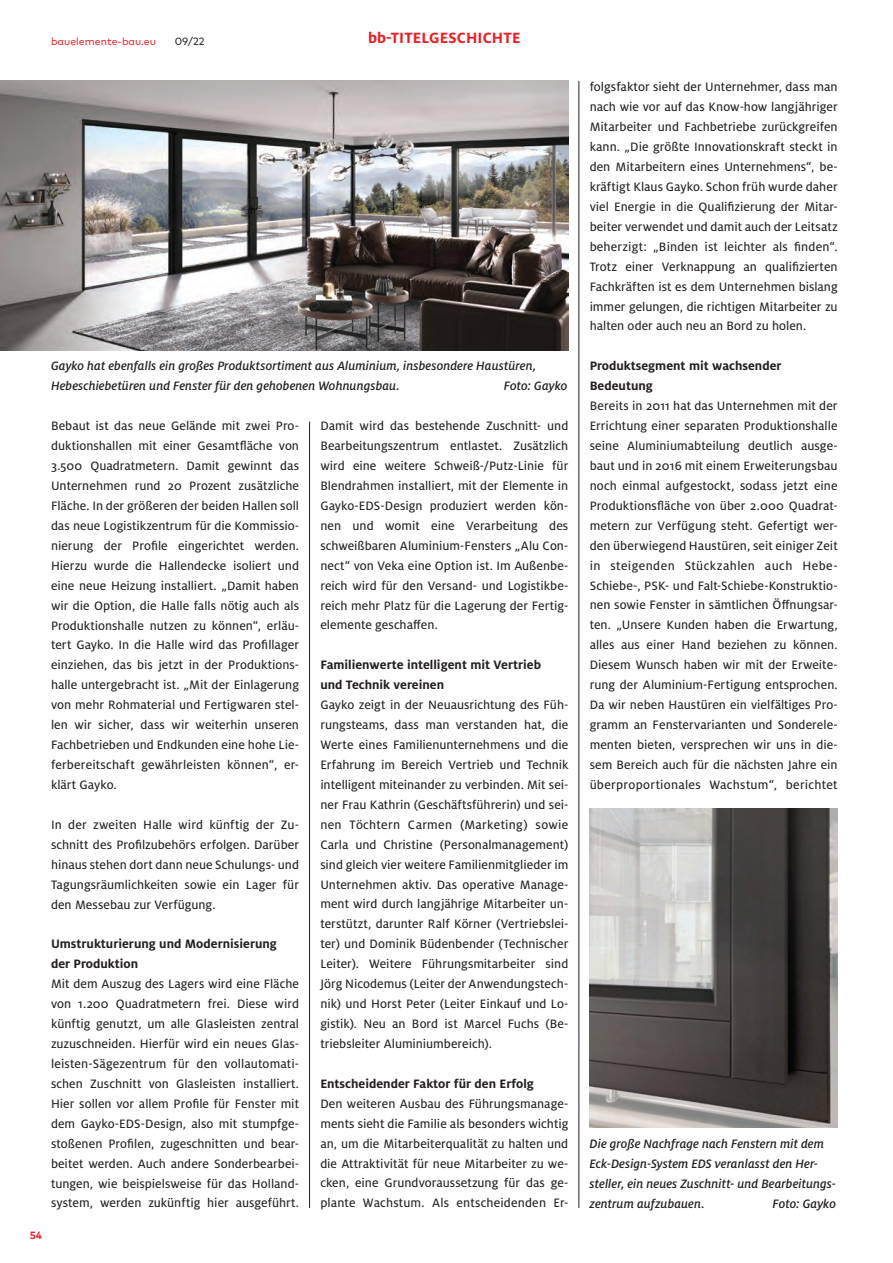
<style>
.page{position:relative;width:893px;height:1263px;background:#fff}
.page>*{position:absolute;margin:0;border:0;box-sizing:border-box;transform-origin:0 0}
.t1{font:700 16.5px "Milo Pro";letter-spacing:.01em;color:#ee1d23}
.t2{font:13.5px/20px "Milo Pro Text";letter-spacing:.005em;color:#231f20;text-align:justify}
.t3{font:italic 500 13.5px/20px "Milo Pro";letter-spacing:.005em;color:#231f20}
.t4{font:700 13.5px/20px "Milo Pro";color:#231f20}
.t5{font:10.5px "Mark Pro";color:#ee1d23}
.t6{font:10.5px "Mark Pro";color:#231f20}
.t7{font:700 10.5px "Mark Pro";color:#ee1d23}
</style>
<div class="page">
<img style="left:590px;top:809px;width:248px;height:319px">
<hr style="left:309px;top:422px;width:1px;height:786px;background:#231f20">
<hr style="left:579px;top:81px;width:1px;height:1127px;background:#231f20">
<img style="left:0;top:81px;width:568px;height:269px">
<p class="t5" style="left:51px;top:33px;width:107px">bauelemente-bau.eu</p>
<p class="t6" style="left:175px;top:33px;width:31px">09/22</p>
<p class="t1" style="left:368px;top:28px;width:154px">bb-Titelgeschichte</p>
<p class="t3" style="left:51px;top:356px;width:487px">Gayko hat ebenfalls ein großes Produktsortiment aus Aluminium, insbesondere Haustüren,<br>Hebeschiebetüren und Fenster für den gehobenen Wohnungsbau.</p>
<p class="t3" style="left:504px;top:376px;width:65px">Foto: Gayko</p>
<p class="t7" style="left:30px;top:1227px;width:14px">54</p>
<p class="t2" style="left:51px;top:416px;width:250px">Bebaut ist das neue Gelände mit zwei Pro&shy;duktionshallen mit einer Gesamtfläche von 3.500 Quadratmetern. Damit gewinnt das Unternehmen rund 20 Prozent zusätzliche Fläche. In der größeren der beiden Hallen soll das neue Logistikzentrum für die Kommissio&shy;nierung der Profile eingerichtet werden.<br>Hierzu wurde die Hallendecke isoliert und eine neue Heizung installiert. „Damit haben wir die Option, die Halle falls nötig auch als Produktionshalle nutzen zu können“, erläu&shy;tert Gayko. In die Halle wird das Profillager einziehen, das bis jetzt in der Produktions&shy;halle untergebracht ist. „Mit der Einlagerung von mehr Rohmaterial und Fertigwaren stel&shy;len wir sicher, dass wir weiterhin unseren Fachbetrieben und Endkunden eine hohe Lie&shy;ferbereitschaft gewährleisten können“, er&shy;klärt Gayko.</p>
<p class="t2" style="left:51px;top:815px;width:250px">In der zweiten Halle wird künftig der Zu&shy;schnitt des Profilzubehörs erfolgen. Darüber hinaus stehen dort dann neue Schulungs- und Tagungsräumlichkeiten sowie ein Lager für den Messebau zur Verfügung.</p>
<p class="t4" style="left:51px;top:934px;width:227px">Umstrukturierung und Modernisierung der Produktion</p>
<p class="t2" style="left:51px;top:974px;width:250px">Mit dem Auszug des Lagers wird eine Fläche von 1.200 Quadratmetern frei. Diese wird künftig genutzt, um alle Glasleisten zentral zuzuschneiden. Hierfür wird ein neues Glas&shy;leisten-Sägezentrum für den vollautomati&shy;schen Zuschnitt von Glasleisten installiert.<br>Hier sollen vor allem Profile für Fenster mit dem Gayko-EDS-Design, also mit stumpfge&shy;stoßenen Profilen, zugeschnitten und bear&shy;beitet werden. Auch andere Sonderbearbei&shy;tungen, wie beispielsweise für das Holland&shy;system, werden zukünftig hier ausgeführt.</p>
<p class="t2" style="left:320px;top:416px;width:250px">Damit wird das bestehende Zuschnitt- und Bearbeitungszentrum entlastet. Zusätzlich wird eine weitere Schweiß-/Putz-Linie für Blendrahmen installiert, mit der Elemente in Gayko-EDS-Design produziert werden kön&shy;nen und womit eine Verarbeitung des schweißbaren Aluminium-Fensters „Alu Con&shy;nect“ von Veka eine Option ist. Im Außenbe&shy;reich wird für den Versand- und Logistikbe&shy;reich mehr Platz für die Lagerung der Fertig&shy;elemente geschaffen.</p>
<p class="t4" style="left:320px;top:655px;width:222px">Familienwerte intelligent mit Vertrieb und Technik vereinen</p>
<p class="t2" style="left:320px;top:695px;width:250px">Gayko zeigt in der Neuausrichtung des Füh&shy;rungsteams, dass man verstanden hat, die Werte eines Familienunternehmens und die Erfahrung im Bereich Vertrieb und Technik intelligent miteinander zu verbinden. Mit sei&shy;ner Frau Kathrin (Geschäftsführerin) und sei&shy;nen Töchtern Carmen (Marketing) sowie Carla und Christine (Personalmanagement) sind gleich vier weitere Familienmitglieder im Unternehmen aktiv. Das operative Manage&shy;ment wird durch langjährige Mitarbeiter un&shy;terstützt, darunter Ralf Körner (Vertriebslei&shy;ter) und Dominik Büdenbender (Technischer Leiter). Weitere Führungsmitarbeiter sind Jörg Nicodemus (Leiter der Anwendungstech&shy;nik) und Horst Peter (Leiter Einkauf und Lo&shy;gistik). Neu an Bord ist Marcel Fuchs (Be&shy;triebsleiter Aluminiumbereich).</p>
<p class="t4" style="left:320px;top:1073px;width:215px">Entscheidender Faktor für den Erfolg</p>
<p class="t2" style="left:320px;top:1093px;width:250px">Den weiteren Ausbau des Führungsmanage&shy;ments sieht die Familie als besonders wichtig an, um die Mitarbeiterqualität zu halten und die Attraktivität für neue Mitarbeiter zu we&shy;cken, eine Grundvoraussetzung für das ge&shy;plante Wachstum. Als entscheidenden Er-</p>
<p class="t2" style="left:590px;top:77px;width:250px">folgsfaktor sieht der Unternehmer, dass man nach wie vor auf das Know-how langjähriger Mitarbeiter und Fachbetriebe zurückgreifen kann. „Die größte Innovationskraft steckt in den Mitarbeitern eines Unternehmens“, be&shy;kräftigt Klaus Gayko. Schon früh wurde daher viel Energie in die Qualifizierung der Mitar&shy;beiter verwendet und damit auch der Leitsatz beherzigt: „Binden ist leichter als finden“.<br>Trotz einer Verknappung an qualifizierten Fachkräften ist es dem Unternehmen bislang immer gelungen, die richtigen Mitarbeiter zu halten oder auch neu an Bord zu holen.</p>
<p class="t4" style="left:590px;top:356px;width:193px">Produktsegment mit wachsender<br>Bedeutung</p>
<p class="t2" style="left:590px;top:396px;width:250px">Bereits in 2011 hat das Unternehmen mit der Errichtung einer separaten Produktionshalle seine Aluminiumabteilung deutlich ausge&shy;baut und in 2016 mit einem Erweiterungsbau noch einmal aufgestockt, sodass jetzt eine Produktionsfläche von über 2.000 Quadrat&shy;metern zur Verfügung steht. Gefertigt wer&shy;den überwiegend Haustüren, seit einiger Zeit in steigenden Stückzahlen auch Hebe-Schiebe-, PSK- und Falt-Schiebe-Konstruktio&shy;nen sowie Fenster in sämtlichen Öffnungsar&shy;ten. „Unsere Kunden haben die Erwartung, alles aus einer Hand beziehen zu können.<br>Diesem Wunsch haben wir mit der Erweite&shy;rung der Aluminium-Fertigung entsprochen.<br>Da wir neben Haustüren ein vielfältiges Pro&shy;gramm an Fenstervarianten und Sonderele&shy;menten bieten, versprechen wir uns in die&shy;sem Bereich auch für die nächsten Jahre ein überproportionales Wachstum“, berichtet</p>
<p class="t3" style="left:590px;top:1133px;width:248px">Die große Nachfrage nach Fenstern mit dem Eck-Design-System EDS veranlasst den Her&shy;steller, ein neues Zuschnitt- und Bearbeitungs&shy;zentrum aufzubauen.</p>
<p class="t3" style="left:772px;top:1193px;width:65px">Foto: Gayko</p>
</div>
